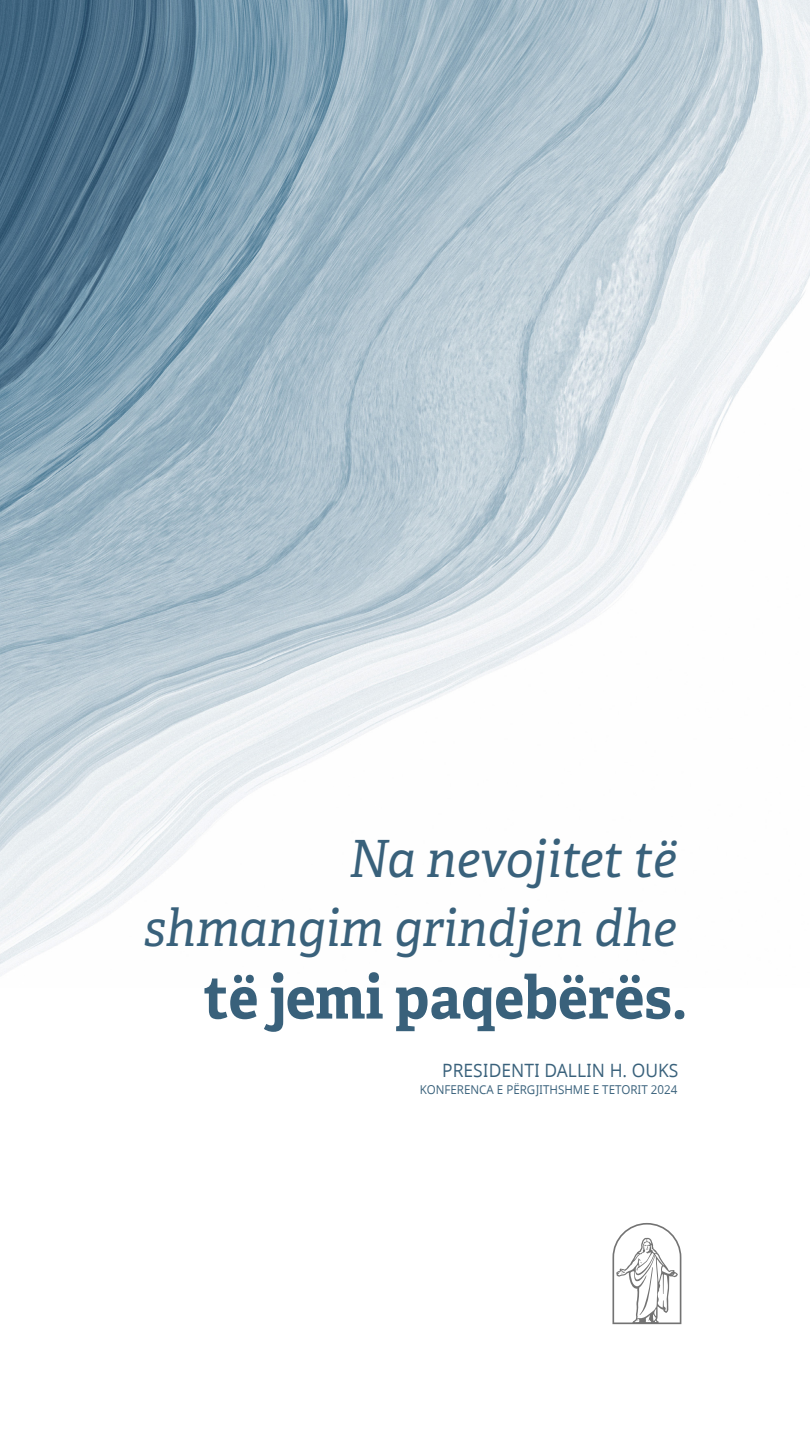
<style>
.page{position:relative;width:810px;height:1440px;background:#fff}
.page>*{position:absolute;margin:0;border:0;box-sizing:border-box;transform-origin:0 0}
.artcl2_p1_figure_image_aside_quote_first{font:700 59.55px "Helam Slablds Lat";color:#39617b;scale:.95 1}
.artcl2_p1_figure_image_aside_quote_first-2{font:italic 51.22px/69px "Helam Slablds Lat";color:#39617b;text-align:right;scale:.95 1}
.artcl2_p1_figure_image_aside_quote_citat{font:18.38px "Dots Solidlds Lat";color:#39617b;scale:.95 1}
.artcl2_source{font:12.15px "Dots Solidlds Lat";color:#39617b;scale:.95 1}
</style>
<div class="page">
<img style="left:0;top:0;width:810px;height:976px">
<svg style="left:612px;top:1223px;width:69px;height:101px"></svg>
<p class="artcl2_p1_figure_image_aside_quote_first-2" style="left:144px;top:823px;width:562px">Na nevojitet të shmangim grindjen dhe</p>
<p class="artcl2_p1_figure_image_aside_quote_first" style="left:204px;top:949px;width:510px">të jemi paqebërës.</p>
<p class="artcl2_p1_figure_image_aside_quote_citat" style="left:442px;top:1057px;width:250px">PRESIDENTI DALLIN H. OUKS</p>
<p class="artcl2_source" style="left:420px;top:1081px;width:273px">KONFERENCA E PËRGJITHSHME E TETORIT 2024</p>
</div>
